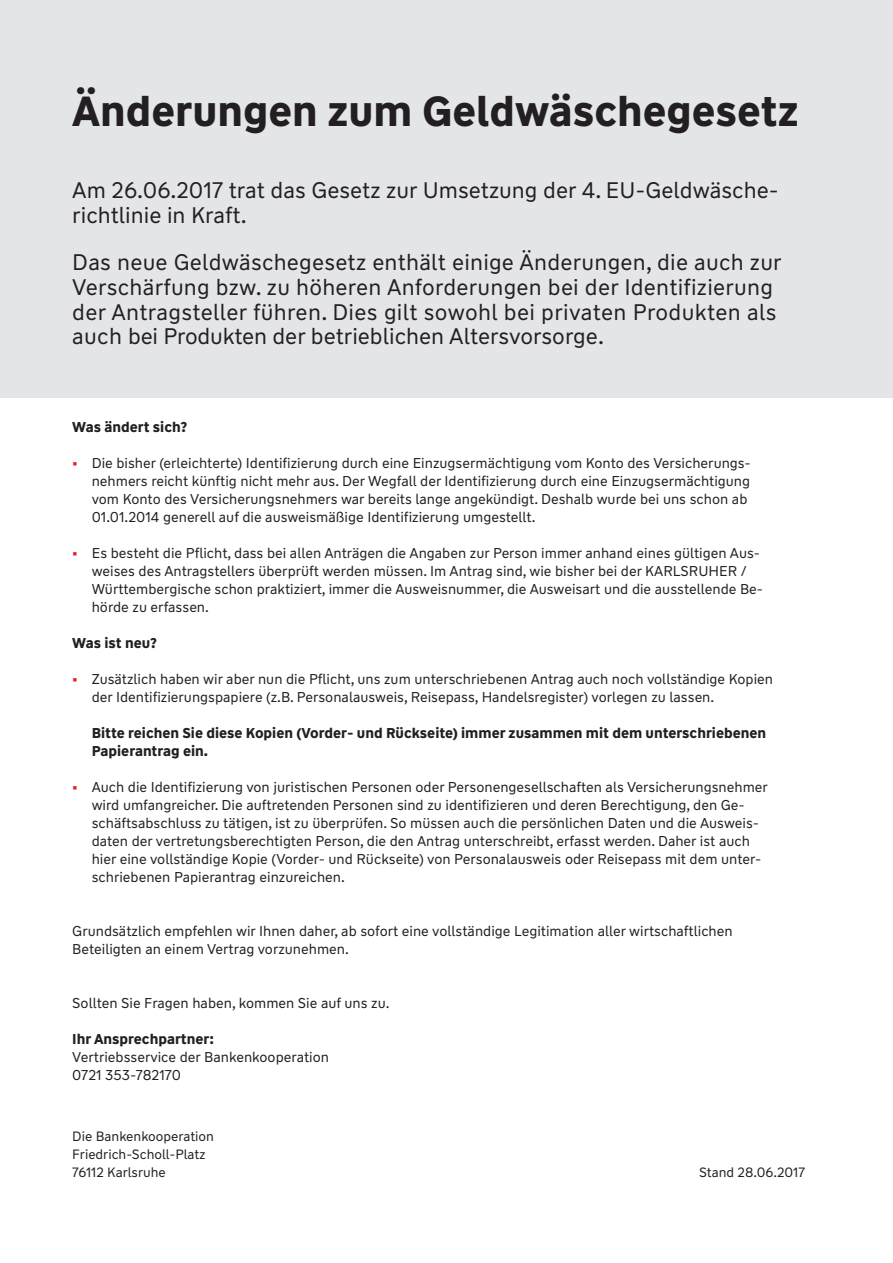
<style>
.page{position:relative;width:893px;height:1263px;background:#fff}
.page>*{position:absolute;margin:0;border:0;box-sizing:border-box;transform-origin:0 0}
.t1{font:700 42px "WW Type";color:#231f20}
.t2{font:22.5px/24.8px "WW Type";letter-spacing:.01em;color:#231f20}
.t3{font:14.25px/18px "WW Type";color:#231f20}
.t4{font:700 14.25px/18px "WW Type";color:#231f20}
.t5{font:13.5px/18px "WW Type";color:#231f20}
.s1{font-weight:700;font-size:13.5px;color:#ee1d23}
</style>
<div class="page">
<div style="left:0;top:0;width:893px;height:398px;background:#e3e5e8"></div>
<h1 class="t1" style="left:72px;top:84px;width:728px">Änderungen zum Geldwäschegesetz</h1>
<h2 class="t2" style="left:72px;top:178px;width:705px">Am 26.06.2017 trat das Gesetz zur Umsetzung der 4. EU-Geldwäsche&shy;richtlinie in Kraft.</h2>
<p class="t2" style="left:72px;top:250px;width:711px">Das neue Geldwäschegesetz enthält einige Änderungen, die auch zur Verschärfung bzw. zu höheren Anforderungen bei der Identifizierung der Antragsteller führen. Dies gilt sowohl bei privaten Produkten als auch bei Produkten der betrieblichen Altersvorsorge.</p>
<p class="t4" style="left:72px;top:418px;width:117px">Was ändert sich?</p>
<p class="t3" style="left:92px;top:454px;width:661px;text-indent:-19px"><span class="s1">•</span> Die bisher (erleichterte) Identifizierung durch eine Einzugsermächtigung vom Konto des Versicherungs&shy;nehmers reicht künftig nicht mehr aus. Der Wegfall der Identifizierung durch eine Einzugsermächtigung vom Konto des Versicherungsnehmers war bereits lange angekündigt. Deshalb wurde bei uns schon ab 01.01.2014 generell auf die ausweismäßige Identifizierung umgestellt.</p>
<p class="t3" style="left:92px;top:544px;width:673px;text-indent:-19px"><span class="s1">•</span> Es besteht die Pflicht, dass bei allen Anträgen die Angaben zur Person immer anhand eines gültigen Aus&shy;weises des Antragstellers überprüft werden müssen. Im Antrag sind, wie bisher bei der KARLSRUHER / Württembergische schon praktiziert, immer die Ausweisnummer, die Ausweisart und die ausstellende Be&shy;hörde zu erfassen.</p>
<p class="t4" style="left:72px;top:634px;width:86px">Was ist neu?</p>
<p class="t3" style="left:92px;top:670px;width:683px;text-indent:-19px"><span class="s1">•</span> Zusätzlich haben wir aber nun die Pflicht, uns zum unterschriebenen Antrag auch noch vollständige Kopien der Identifizierungspapiere (z.B. Personalausweis, Reisepass, Handelsregister) vorlegen zu lassen.</p>
<p class="t4" style="left:92px;top:724px;width:676px">Bitte reichen Sie diese Kopien (Vorder- und Rückseite) immer zusammen mit dem unterschriebenen<br>Papierantrag ein.</p>
<p class="t3" style="left:92px;top:778px;width:678px;text-indent:-19px"><span class="s1">•</span> Auch die Identifizierung von juristischen Personen oder Personengesellschaften als Versicherungsnehmer wird umfangreicher. Die auftretenden Personen sind zu identifizieren und deren Berechtigung, den Ge&shy;schäftsabschluss zu tätigen, ist zu überprüfen. So müssen auch die persönlichen Daten und die Ausweis&shy;daten der vertretungsberechtigten Person, die den Antrag unterschreibt, erfasst werden. Daher ist auch hier eine vollständige Kopie (Vorder- und Rückseite) von Personalausweis oder Reisepass mit dem unter&shy;schriebenen Papierantrag einzureichen.</p>
<p class="t3" style="left:72px;top:922px;width:662px">Grundsätzlich empfehlen wir Ihnen daher, ab sofort eine vollständige Legitimation aller wirtschaftlichen<br>Beteiligten an einem Vertrag vorzunehmen.</p>
<p class="t3" style="left:72px;top:994px;width:319px">Sollten Sie Fragen haben, kommen Sie auf uns zu.</p>
<p class="t4" style="left:72px;top:1030px;width:143px">Ihr Ansprechpartner:</p>
<p class="t3" style="left:72px;top:1048px;width:258px">Vertriebsservice der Bankenkooperation<br>0721 353-782170</p>
<p class="t5" style="left:72px;top:1127px;width:143px">Die Bankenkooperation<br>Friedrich-Scholl-Platz<br>76112 Karlsruhe</p>
<p class="t5" style="left:699px;top:1163px;width:108px">Stand 28.06.2017</p>
</div>
